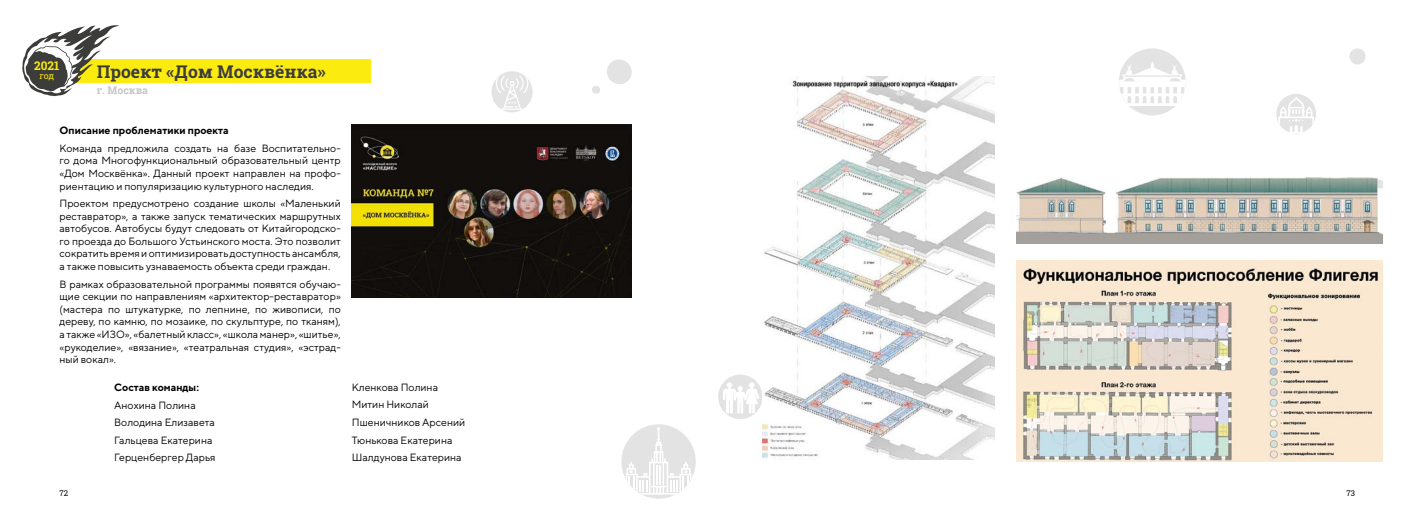
<style>
.page{position:relative;width:1414px;height:521px;background:#fff}
.page>*{position:absolute;margin:0;border:0;box-sizing:border-box;transform-origin:0 0}
.t1{font:700 17.5px "Roboto Slab";color:#3c3c3b}
.t2{font:700 11.9px "Roboto Slab";color:#fcea10}
.t3{font:10.5px/12.6px "TT Norms";color:#000;text-align:justify}
.t4{font:700 10.5px "TT Norms";color:#000}
.t5{font:700 10.5px "Roboto Slab";color:#c6c6c6}
.t6{font:8.84px "Roboto Slab";color:#fcea10}
.t7{font:7.88px "Roboto Slab";color:#000}
</style>
<div class="page">
<div style="left:60px;top:60px;width:311px;height:23px;background:#fceb0f"></div>
<svg style="left:22px;top:25px;width:97px;height:71px"></svg>
<img style="left:351px;top:124px;width:281px;height:173px">
<div style="left:1349px;top:48px;width:16px;height:17px;background:#e3e3e3;border-radius:50%"></div>
<div style="left:491px;top:71px;width:42px;height:41px;background:#e3e3e3;border-radius:50%"></div>
<svg style="left:496px;top:73px;width:32px;height:37px"></svg>
<div style="left:621px;top:424px;width:75px;height:75px;background:#e3e3e3;border-radius:50%"></div>
<svg style="left:626px;top:427px;width:65px;height:68px"></svg>
<div style="left:718px;top:375px;width:44px;height:44px;background:#e3e3e3;border-radius:50%"></div>
<svg style="left:723px;top:382px;width:36px;height:31px"></svg>
<div style="left:1276px;top:94px;width:40px;height:40px;background:#e3e3e3;border-radius:50%"></div>
<svg style="left:1278px;top:97px;width:36px;height:37px"></svg>
<div style="left:1119px;top:48px;width:67px;height:67px;background:#e3e3e3;border-radius:50%"></div>
<svg style="left:1119px;top:62px;width:67px;height:44px"></svg>
<svg style="left:592px;top:59px;width:40px;height:35px"></svg>
<img style="left:1016px;top:260px;width:366px;height:201px">
<img style="left:762px;top:77px;width:233px;height:382px">
<img style="left:1016px;top:177px;width:366px;height:67px">
<p class="t2" style="left:34px;top:58px;width:27px">2021</p>
<p class="t6" style="left:39px;top:70px;width:16px">год</p>
<h1 class="t1" style="left:97px;top:60px;width:230px">Проект «Дом Москвёнка»</h1>
<p class="t5" style="left:97px;top:83px;width:53px">г. Москва</p>
<p class="t4" style="left:60px;top:124px;width:171px">Описание проблематики проекта</p>
<p class="t3" style="left:60px;top:141px;width:283px">Команда предложила создать на базе Воспитательно&shy;го дома Многофункциональный образовательный центр «Дом Москвёнка». Данный проект направлен на профо&shy;риентацию и популяризацию культурного наследия.</p>
<p class="t3" style="left:60px;top:197px;width:283px">Проектом предусмотрено создание школы «Маленький реставратор», а также запуск тематических маршрутных автобусов. Автобусы будут следовать от Китайгородско&shy;го проезда до Большого Устьинского моста. Это позволит сократить время и оптимизировать доступность ансамбля, а также повысить узнаваемость объекта среди граждан.</p>
<p class="t3" style="left:60px;top:277px;width:283px">В рамках образовательной программы появятся обучаю&shy;щие секции по направлениям «архитектор-реставратор» (мастера по штукатурке, по лепнине, по живописи, по дереву, по камню, по мозаике, по скульптуре, по тканям), а также «ИЗО», «балетный класс», «школа манер», «шитье», «рукоделие», «вязание», «театральная студия», «эстрад&shy;ный вокал».</p>
<p class="t4" style="left:114px;top:381px;width:86px">Cостав команды:</p>
<p class="t3" style="left:114px;top:396px;width:103px;line-height:17.6px;text-align:left">Анохина Полина<br>Володина Елизавета<br>Гальцева Екатерина<br>Герценбергер Дарья</p>
<p class="t3" style="left:352px;top:378px;width:115px;line-height:17.6px;text-align:left">Кленкова Полина<br>Митин Николай<br>Пшеничников Арсений<br>Тюнькова Екатерина<br>Шалдунова Екатерина</p>
<p class="t7" style="left:60px;top:487px;width:10px">72</p>
<p class="t7" style="left:1346px;top:487px;width:10px">73</p>
</div>
